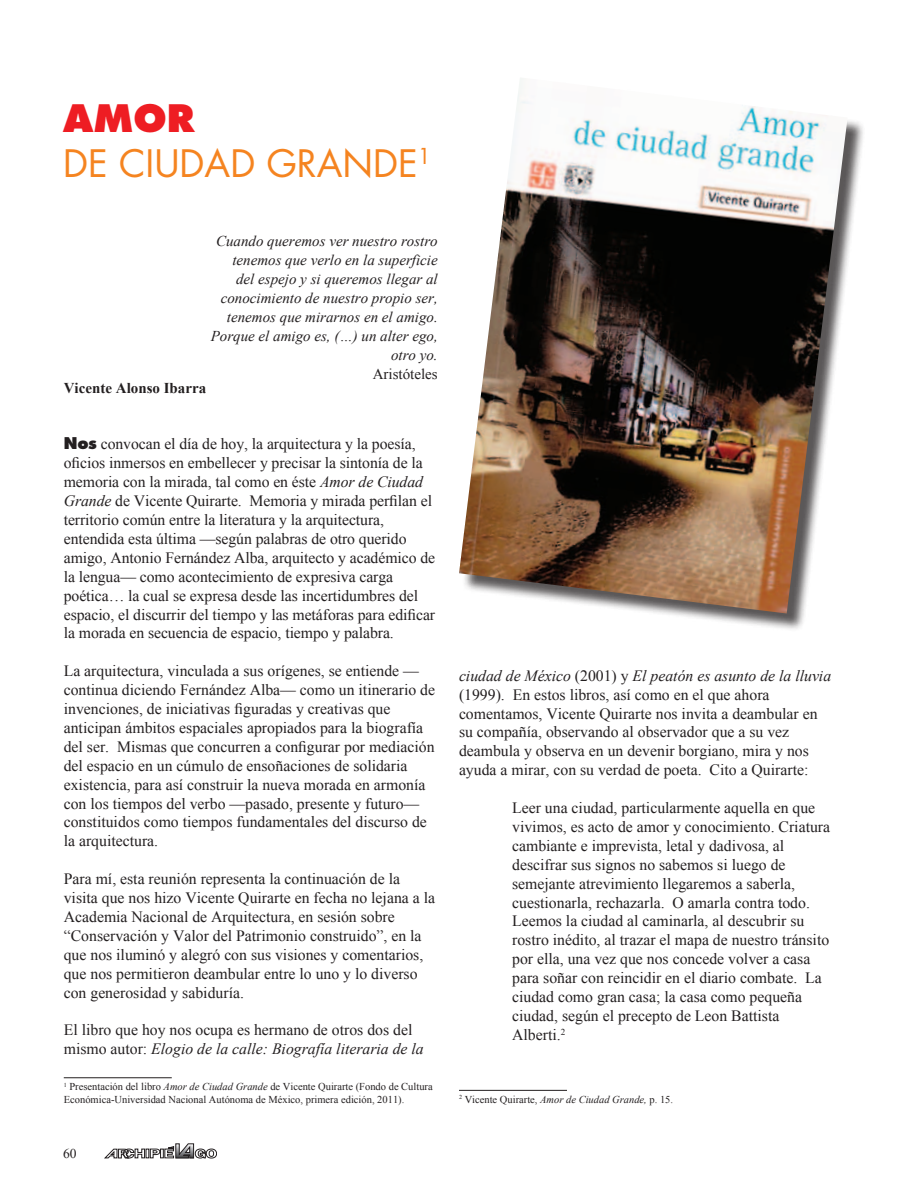
<style>
.page{position:relative;width:918px;height:1188px;background:#fff}
.page>*{position:absolute;margin:0;border:0;box-sizing:border-box;transform-origin:0 0}
.t1{font:36.9px/44.2px "Futura";color:#f58420}
.t2{font:15.75px/18.9px "Times New Roman";color:#231f20}
.t3{font:italic 15px/18.9px "Times New Roman";color:#231f20;text-align:right}
.t4{font:700 15px "Times New Roman";color:#231f20}
.t5{font:13.5px "Times New Roman";color:#231f20}
.t6{font:10.5px/12.6px "Times New Roman";color:#231f20}
.s1{font-weight:800;color:#ee1d23}
.s2{font-style:normal}
.s3{font-family:"Futura";font-weight:800}
.s4{font-style:italic}
</style>
<div class="page">
<hr style="left:64px;top:1077px;width:108px;height:1px;background:#231f20">
<hr style="left:459px;top:1090px;width:108px;height:1px;background:#231f20">
<div style="left:462px;top:80px;width:404px;height:552px;background:#231f20;opacity:.75"></div>
<img style="left:459px;top:78px;width:389px;height:536px">
<svg style="left:104px;top:1144px;width:113px;height:14px"></svg>
<p class="t1" style="left:63px;top:96px;width:369px"><span class="s1">AMOR<br></span>DE CIUDAD GRANDE<sup>1</sup></p>
<p class="t3" style="left:211px;top:232px;width:229px">Cuando queremos ver nuestro rostro tenemos que verlo en la superficie del espejo y si queremos llegar al conocimiento de nuestro propio ser, tenemos que mirarnos en el amigo.<br>Porque el amigo es, (…) un alter ego, otro yo.<br><span class="s2">Aristóteles</span></p>
<p class="t4" style="left:64px;top:379px;width:144px">Vicente Alonso Ibarra</p>
<p class="t2" style="left:64px;top:435px;width:373px"><span class="s3">Nos</span> convocan el día de hoy, la arquitectura y la poesía, oficios inmersos en embellecer y precisar la sintonía de la memoria con la mirada, tal como en éste <span class="s4">Amor de Ciudad Grande</span> de Vicente Quirarte. Memoria y mirada perfilan el territorio común entre la literatura y la arquitectura, entendida esta última —según palabras de otro querido amigo, Antonio Fernández Alba, arquitecto y académico de la lengua— como acontecimiento de expresiva carga poética… la cual se expresa desde las incertidumbres del espacio, el discurrir del tiempo y las metáforas para edificar la morada en secuencia de espacio, tiempo y palabra.</p>
<p class="t2" style="left:64px;top:661px;width:373px">La arquitectura, vinculada a sus orígenes, se entiende — continua diciendo Fernández Alba— como un itinerario de invenciones, de iniciativas figuradas y creativas que anticipan ámbitos espaciales apropiados para la biografía del ser. Mismas que concurren a configurar por mediación del espacio en un cúmulo de ensoñaciones de solidaria existencia, para así construir la nueva morada en armonía con los tiempos del verbo —pasado, presente y futuro— constituidos como tiempos fundamentales del discurso de la arquitectura.</p>
<p class="t2" style="left:64px;top:869px;width:373px">Para mí, esta reunión representa la continuación de la visita que nos hizo Vicente Quirarte en fecha no lejana a la Academia Nacional de Arquitectura, en sesión sobre “Conservación y Valor del Patrimonio construido”, en la que nos iluminó y alegró con sus visiones y comentarios, que nos permitieron deambular entre lo uno y lo diverso con generosidad y sabiduría.</p>
<p class="t2" style="left:64px;top:1020px;width:362px">El libro que hoy nos ocupa es hermano de otros dos del mismo autor: <span class="s4">Elogio de la calle: Biografía literaria de la</span></p>
<p class="t6" style="left:64px;top:1080px;width:371px"><sup>1</sup> Presentación del libro <span class="s4">Amor de Ciudad Grande</span> de Vicente Quirarte (Fondo de Cultura<br>Económica-Universidad Nacional Autónoma de México, primera edición, 2011).</p>
<p class="t5" style="left:63px;top:1146px;width:15px">60</p>
<p class="t2" style="left:459px;top:666px;width:374px"><span class="s4">ciudad de México</span> (2001) y <span class="s4">El peatón es asunto de la lluvia </span>(1999). En estos libros, así como en el que ahora comentamos, Vicente Quirarte nos invita a deambular en su compañía, observando al observador que a su vez deambula y observa en un devenir borgiano, mira y nos ayuda a mirar, con su verdad de poeta. Cito a Quirarte:</p>
<p class="t2" style="left:512px;top:798px;width:320px">Leer una ciudad, particularmente aquella en que vivimos, es acto de amor y conocimiento. Criatura cambiante e imprevista, letal y dadivosa, al descifrar sus signos no sabemos si luego de semejante atrevimiento llegaremos a saberla, cuestionarla, rechazarla. O amarla contra todo.<br>Leemos la ciudad al caminarla, al descubrir su rostro inédito, al trazar el mapa de nuestro tránsito por ella, una vez que nos concede volver a casa para soñar con reincidir en el diario combate. La ciudad como gran casa; la casa como pequeña ciudad, según el precepto de Leon Battista Alberti.<sup>2</sup></p>
<p class="t6" style="left:459px;top:1093px;width:216px"><sup>2</sup> Vicente Quirarte, <span class="s4">Amor de Ciudad Grande,</span> p. 15.</p>
</div>
